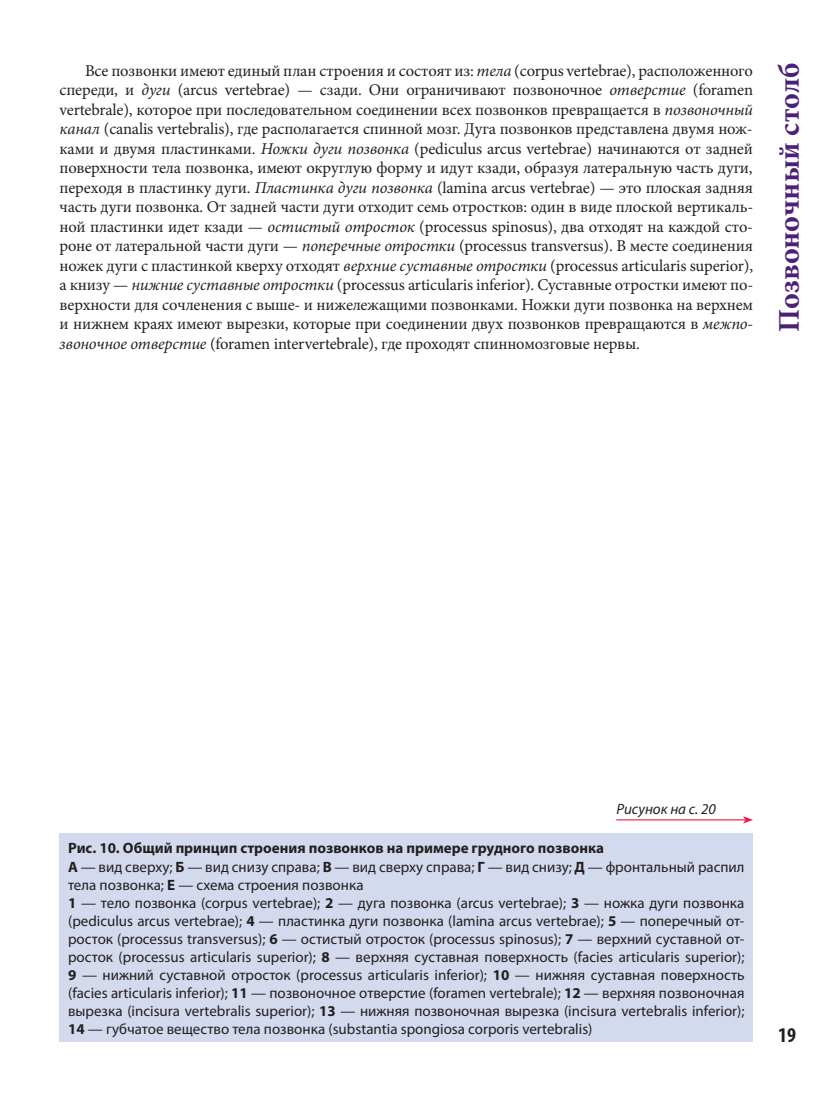
<style>
.page{position:relative;width:830px;height:1106px;background:#fff}
.page>*{position:absolute;margin:0;border:0;box-sizing:border-box;transform-origin:0 0}
.t1{font:700 30px "Minion Pro";color:#4c1f79}
.t2{font:700 condensed 21px "Myriad Pro";color:#231f20}
.t3{font:16.5px/19.5px "Minion Pro";letter-spacing:-.01em;color:#231f20;text-align:justify}
.t4{font:15px/18px "Myriad Pro";color:#231f20}
.t5{font:italic 15px "Myriad Pro";color:#231f20}
.s1{font-style:italic}
.s2{font-weight:700}
</style>
<div class="page">
<div style="left:60px;top:833px;width:693px;height:209px;background:#d4daee"></div>
<hr style="left:616px;top:819px;width:129px;height:1px;background:#ed1845">
<svg style="left:743px;top:816px;width:10px;height:7px"></svg>
<p class="t3" style="left:60px;top:62px;width:695px;text-indent:26px">Все позвонки имеют единый план строения и состоят из: <span class="s1">тeла</span> (corpus vertebrae), располoженного cпереди, и <span class="s1">дуги</span> (arcus vertebrae) — сзади. Они ограничивают позвоночное <span class="s1">отверстие</span> (foramen vertebrale), которое при последовательном соединении всех позвонков превращается в <span class="s1">позвоночный канал</span> (canalis vertebralis), где располагается спинной мозг. Дуга позвонков представлена двумя нож&shy;ками и двумя пластинками. <span class="s1">Ножки дуги позвонка</span> (pediculus arcus vertebrae) начинаются от задней поверхности тела позвонка, имеют округлую форму и идут кзади, образуя латеральную часть дуги, переходя в пластинку дуги. <span class="s1">Пластинка дуги позвонка</span> (lamina arcus vertebrae) — это плоская задняя часть дуги позвонка. От задней части дуги отходит семь отростков: один в виде плоской вертикаль&shy;ной пластинки идет кзади — <span class="s1">остистый отросток</span> (processus spinosus), два отходят на каждой сто&shy;роне от латеральной части дуги — <span class="s1">поперечные отростки</span> (processus transversus). В месте соединения ножeк дуги с пластинкой кверху отходят <span class="s1">верхние суставные отростки</span> (processus articularis superior), а книзу — <span class="s1">нижние суставные отростки</span> (processus articularis inferior). Суставные отростки имеют по&shy;верхности для сочленения с выше- и нижележащими позвонками. Ножки дуги позвонка на верхнем и нижнем крaях имеют вырезки, которые при соединении двух позвонков прeвращаются в <span class="s1">межпо&shy;звоночное отверстие</span> (foramen intervertebrale), где проходят спинномозговые нервы.</p>
<p class="t1" style="left:770px;top:332px;width:270px;rotate:-90deg">Позвоночный столб</p>
<p class="t5" style="left:616px;top:800px;width:101px">Рисунок на с. 20</p>
<p class="t4" style="left:68px;top:840px;width:678px"><span class="s2">Рис. 10. Общий принцип строения позвонков на примере грудного позвонка<br>А</span> — вид сверху; <span class="s2">Б</span> — вид снизу справа; <span class="s2">В</span> — вид cверху справа; <span class="s2">Г</span> — вид cнизу; <span class="s2">Д</span> — фронтальный распил тела позвонка; <span class="s2">Е</span> — схемa строения позвонка<br><span class="s2">1</span> — тело позвонка (corpus vertebrae); <span class="s2">2</span> — дуга позвонка (arcus vertebrae); <span class="s2">3</span> — ножка дуги позвонка (pediculus arcus vertebrae); <span class="s2">4</span> — пластинка дуги позвонка (lamina arcus vertebrae); <span class="s2">5</span> — поперечный от&shy;росток (processus transversus); <span class="s2">6</span> — остистый отросток (processus spinosus); <span class="s2">7</span> — верхний суставной от&shy;росток (processus articularis superior); <span class="s2">8</span> — верхняя суставная поверхность (facies articularis superior); <span class="s2">9</span> — нижний суставной отросток (processus articularis inferior); <span class="s2">10</span> — нижняя суставная поверхность (facies articularis inferior); <span class="s2">11</span> — позвоночное отверстие (foramen vertebrale); <span class="s2">12</span> — верхняя позвоночная вырезка (incisura vertebralis superior); <span class="s2">13</span> — нижняя позвоночная вырезка (incisura vertebralis inferior); <span class="s2">14</span> — губчатое вещество тела позвонка (substantia spongiosa corporis vertebralis)</p>
<p class="t2" style="left:778px;top:1022px;width:19px">19</p>
</div>
